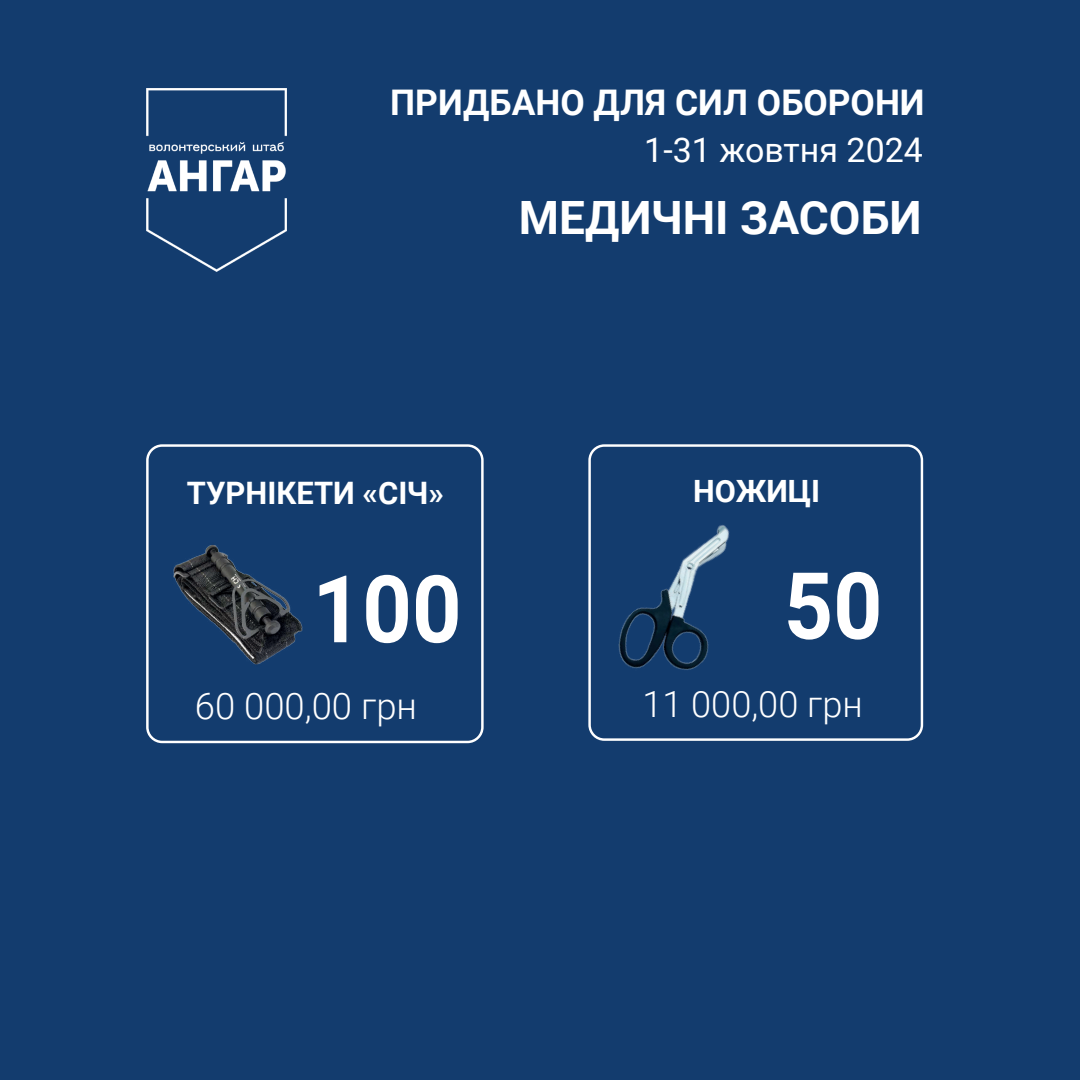
<style>
.page{position:relative;width:1080px;height:1080px;background:#133c6e}
.page>*{position:absolute;margin:0;border:0;box-sizing:border-box;transform-origin:0 0}
.t1{font:700 93.6px "Roboto";color:#fff;scale:.93 1}
.t2{font:700 92.8px "Roboto";color:#fff;scale:.93 1}
.t3{font:700 45.9px "Roboto";color:#fff}
.t4{font:300 36.5px "Roboto";color:#fff}
.t5{font:300 36.2px "Roboto";color:#fff}
.t6{font:700 35.3px "Roboto";color:#fff}
.t7{font:34px "Roboto";color:#fff}
.t8{font:700 30.9px "Roboto";color:#fff}
.t9{font:700 30.7px "Roboto";color:#fff}
</style>
<div class="page">
<div style="left:588px;top:444px;width:335px;height:297px;border:2px solid #fff;border-radius:15px"></div>
<div style="left:146px;top:444px;width:338px;height:299px;border:2px solid #fff;border-radius:15px"></div>
<img style="left:147px;top:88px;width:140px;height:184px">
<img style="left:173px;top:545px;width:130px;height:120px">
<img style="left:588px;top:490px;width:142px;height:234px">
<p class="t6" style="left:390px;top:78px;width:536px">ПРИДБАНО ДЛЯ СИЛ ОБОРОНИ</p>
<p class="t7" style="left:644px;top:126px;width:280px">1-31 жовтня 2024</p>
<h3 class="t3" style="left:519px;top:185px;width:404px">МЕДИЧНІ ЗАСОБИ</h3>
<p class="t8" style="left:187px;top:472px;width:258px">ТУРНІКЕТИ «СІЧ»</p>
<p class="t9" style="left:693px;top:469px;width:128px">НОЖИЦІ</p>
<h1 class="t1" style="left:312px;top:543px;width:162px">100</h1>
<p class="t4" style="left:195px;top:680px;width:224px">60 000,00 грн</p>
<h2 class="t2" style="left:784px;top:541px;width:108px">50</h2>
<p class="t5" style="left:642px;top:678px;width:222px">11 000,00 грн</p>
</div>
